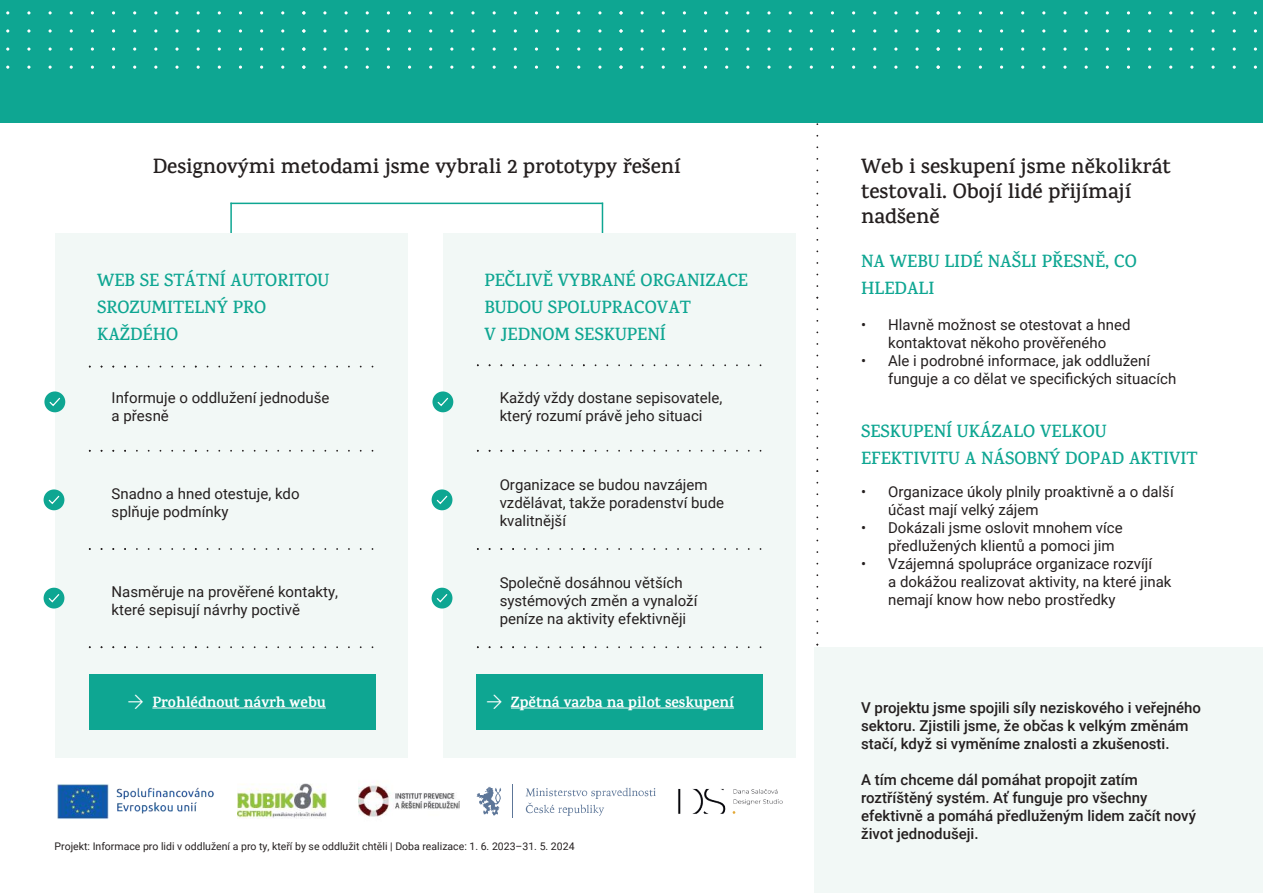
<style>
.page{position:relative;width:1263px;height:893px;background:#fff}
.page>*{position:absolute;margin:0;border:0;box-sizing:border-box;transform-origin:0 0}
.t1{font:600 21px/25.2px "Karma";color:#241f1f}
.t2{font:600 18px/27px "Karma";color:#0ea692}
.t3{font:15px/18px "Roboto";color:#241f1f}
.t4{font:500 15px/18px "Roboto";color:#241f1f}
.t5{font:700 15px "Karma";color:#fff}
.t6{font:10.5px "Roboto";color:#241f1f}
</style>
<div class="page">
<hr style="left:230px;top:203px;width:2px;height:33px;background:#0ea692">
<hr style="left:602px;top:203px;width:1px;height:32px;background:#0ea692">
<div style="left:55px;top:234px;width:353px;height:524px;background:#f2f8f6"></div>
<div style="left:443px;top:234px;width:353px;height:524px;background:#f2f8f6"></div>
<div style="left:0;top:0;width:1263px;height:122px;background:#0ea692"></div>
<svg style="left:6px;top:29px;width:3px;height:4px"></svg>
<svg style="left:27px;top:29px;width:4px;height:4px"></svg>
<svg style="left:70px;top:29px;width:3px;height:4px"></svg>
<svg style="left:91px;top:29px;width:3px;height:4px"></svg>
<svg style="left:112px;top:29px;width:3px;height:4px"></svg>
<svg style="left:133px;top:29px;width:3px;height:4px"></svg>
<svg style="left:175px;top:29px;width:4px;height:4px"></svg>
<svg style="left:218px;top:29px;width:3px;height:4px"></svg>
<svg style="left:239px;top:29px;width:3px;height:4px"></svg>
<svg style="left:260px;top:29px;width:3px;height:4px"></svg>
<svg style="left:281px;top:29px;width:3px;height:4px"></svg>
<svg style="left:27px;top:47px;width:4px;height:4px"></svg>
<svg style="left:91px;top:47px;width:3px;height:4px"></svg>
<svg style="left:112px;top:47px;width:3px;height:4px"></svg>
<svg style="left:133px;top:47px;width:3px;height:4px"></svg>
<svg style="left:175px;top:47px;width:4px;height:4px"></svg>
<svg style="left:218px;top:47px;width:3px;height:4px"></svg>
<svg style="left:239px;top:47px;width:3px;height:4px"></svg>
<svg style="left:260px;top:47px;width:3px;height:4px"></svg>
<svg style="left:302px;top:29px;width:3px;height:4px"></svg>
<svg style="left:344px;top:29px;width:4px;height:4px"></svg>
<svg style="left:366px;top:29px;width:3px;height:4px"></svg>
<svg style="left:387px;top:29px;width:3px;height:4px"></svg>
<svg style="left:408px;top:29px;width:3px;height:4px"></svg>
<svg style="left:429px;top:29px;width:3px;height:4px"></svg>
<svg style="left:471px;top:29px;width:4px;height:4px"></svg>
<svg style="left:514px;top:29px;width:3px;height:4px"></svg>
<svg style="left:535px;top:29px;width:3px;height:4px"></svg>
<svg style="left:556px;top:29px;width:3px;height:4px"></svg>
<svg style="left:577px;top:29px;width:3px;height:4px"></svg>
<svg style="left:344px;top:47px;width:4px;height:4px"></svg>
<svg style="left:387px;top:47px;width:3px;height:4px"></svg>
<svg style="left:408px;top:47px;width:3px;height:4px"></svg>
<svg style="left:429px;top:47px;width:3px;height:4px"></svg>
<svg style="left:471px;top:47px;width:4px;height:4px"></svg>
<svg style="left:514px;top:47px;width:3px;height:4px"></svg>
<svg style="left:535px;top:47px;width:3px;height:4px"></svg>
<svg style="left:556px;top:47px;width:3px;height:4px"></svg>
<svg style="left:619px;top:29px;width:4px;height:4px"></svg>
<svg style="left:640px;top:29px;width:4px;height:4px"></svg>
<svg style="left:662px;top:29px;width:3px;height:4px"></svg>
<svg style="left:683px;top:29px;width:3px;height:4px"></svg>
<svg style="left:704px;top:29px;width:3px;height:4px"></svg>
<svg style="left:725px;top:29px;width:3px;height:4px"></svg>
<svg style="left:767px;top:29px;width:4px;height:4px"></svg>
<svg style="left:810px;top:29px;width:3px;height:4px"></svg>
<svg style="left:831px;top:29px;width:3px;height:4px"></svg>
<svg style="left:852px;top:29px;width:3px;height:4px"></svg>
<svg style="left:873px;top:29px;width:3px;height:4px"></svg>
<svg style="left:915px;top:29px;width:4px;height:4px"></svg>
<svg style="left:619px;top:47px;width:4px;height:4px"></svg>
<svg style="left:640px;top:47px;width:4px;height:4px"></svg>
<svg style="left:662px;top:47px;width:3px;height:4px"></svg>
<svg style="left:683px;top:47px;width:3px;height:4px"></svg>
<svg style="left:704px;top:47px;width:3px;height:4px"></svg>
<svg style="left:725px;top:47px;width:3px;height:4px"></svg>
<svg style="left:767px;top:47px;width:4px;height:4px"></svg>
<svg style="left:810px;top:47px;width:3px;height:4px"></svg>
<svg style="left:831px;top:47px;width:3px;height:4px"></svg>
<svg style="left:852px;top:47px;width:3px;height:4px"></svg>
<svg style="left:915px;top:47px;width:4px;height:4px"></svg>
<svg style="left:619px;top:66px;width:4px;height:3px"></svg>
<svg style="left:936px;top:29px;width:4px;height:4px"></svg>
<svg style="left:958px;top:29px;width:3px;height:4px"></svg>
<svg style="left:979px;top:29px;width:3px;height:4px"></svg>
<svg style="left:1000px;top:29px;width:3px;height:4px"></svg>
<svg style="left:1021px;top:29px;width:3px;height:4px"></svg>
<svg style="left:1084px;top:29px;width:4px;height:4px"></svg>
<svg style="left:1106px;top:29px;width:3px;height:4px"></svg>
<svg style="left:1127px;top:29px;width:3px;height:4px"></svg>
<svg style="left:1148px;top:29px;width:3px;height:4px"></svg>
<svg style="left:1169px;top:29px;width:3px;height:4px"></svg>
<svg style="left:1211px;top:29px;width:4px;height:4px"></svg>
<svg style="left:1233px;top:29px;width:3px;height:4px"></svg>
<svg style="left:1254px;top:29px;width:3px;height:4px"></svg>
<svg style="left:936px;top:47px;width:4px;height:4px"></svg>
<svg style="left:958px;top:47px;width:3px;height:4px"></svg>
<svg style="left:979px;top:47px;width:3px;height:4px"></svg>
<svg style="left:1000px;top:47px;width:3px;height:4px"></svg>
<svg style="left:1021px;top:47px;width:3px;height:4px"></svg>
<svg style="left:1084px;top:47px;width:4px;height:4px"></svg>
<svg style="left:1106px;top:47px;width:3px;height:4px"></svg>
<svg style="left:1127px;top:47px;width:3px;height:4px"></svg>
<svg style="left:1148px;top:47px;width:3px;height:4px"></svg>
<svg style="left:1211px;top:47px;width:4px;height:4px"></svg>
<svg style="left:1233px;top:47px;width:3px;height:4px"></svg>
<svg style="left:1254px;top:47px;width:3px;height:4px"></svg>
<hr style="left:230px;top:203px;width:373px;height:1px;background:#0ea692">
<div style="left:814px;top:648px;width:449px;height:245px;background:#f2f8f6"></div>
<div style="left:44px;top:391px;width:21px;height:21px;background:#0ea692;border-radius:50%"></div>
<svg style="left:49px;top:397px;width:11px;height:10px"></svg>
<div style="left:432px;top:391px;width:21px;height:21px;background:#0ea692;border-radius:50%"></div>
<svg style="left:437px;top:397px;width:12px;height:10px"></svg>
<div style="left:44px;top:489px;width:20px;height:21px;background:#0ea692;border-radius:50%"></div>
<svg style="left:48px;top:495px;width:12px;height:10px"></svg>
<div style="left:432px;top:489px;width:20px;height:21px;background:#0ea692;border-radius:50%"></div>
<svg style="left:436px;top:495px;width:12px;height:10px"></svg>
<div style="left:44px;top:588px;width:20px;height:20px;background:#0ea692;border-radius:50%"></div>
<svg style="left:48px;top:594px;width:12px;height:9px"></svg>
<div style="left:432px;top:588px;width:20px;height:20px;background:#0ea692;border-radius:50%"></div>
<svg style="left:436px;top:594px;width:12px;height:9px"></svg>
<div style="left:89px;top:674px;width:286px;height:56px;background:#0ea692"></div>
<div style="left:476px;top:674px;width:286px;height:56px;background:#0ea692"></div>
<hr style="left:152px;top:708px;width:174px;height:1px;background:#fff">
<hr style="left:511px;top:708px;width:223px;height:1px;background:#fff">
<img style="left:57px;top:784px;width:157px;height:35px">
<img style="left:238px;top:783px;width:88px;height:36px">
<img style="left:359px;top:785px;width:101px;height:32px">
<img style="left:678px;top:788px;width:105px;height:26px">
<svg style="left:645px;top:788px;width:11px;height:8px"></svg>
<svg style="left:526px;top:788px;width:118px;height:28px"></svg>
<hr style="left:512px;top:784px;width:1px;height:34px;background:#5d7698">
<svg style="left:477px;top:787px;width:24px;height:28px"></svg>
<h1 class="t1" style="left:153px;top:153px;width:529px">Designovými metodami jsme vybrali 2 prototypy řešení</h1>
<p class="t2" style="left:97px;top:267px;width:234px">WEB SE STÁTNÍ AUTORITOU<br>SROZUMITELNÝ PRO<br>KAŽDÉHO</p>
<p class="t2" style="left:484px;top:267px;width:265px">PEČLIVĚ VYBRANÉ ORGANIZACE<br>BUDOU SPOLUPRACOVAT<br>V JEDNOM SESKUPENÍ</p>
<p class="t3" style="left:112px;top:388px;width:219px">Informuje o oddlužení jednoduše a přesně</p>
<p class="t3" style="left:500px;top:388px;width:224px">Každý vždy dostane sepisovatele, který rozumí právě jeho situaci</p>
<p class="t3" style="left:112px;top:484px;width:190px">Snadno a hned otestuje, kdo splňuje podmínky</p>
<p class="t3" style="left:500px;top:475px;width:226px">Organizace se budou navzájem vzdělávat, takže poradenství bude kvalitnější</p>
<p class="t3" style="left:112px;top:582px;width:228px">Nasměruje na prověřené kontakty, které sepisují návrhy poctivě</p>
<p class="t3" style="left:500px;top:573px;width:199px">Společně dosáhnou větších systémových změn a vynaloží peníze na aktivity efektivněji</p>
<p class="t5" style="left:152px;top:693px;width:175px">Prohlédnout návrh webu</p>
<p class="t5" style="left:511px;top:693px;width:225px">Zpětná vazba na pilot seskupení</p>
<p class="t6" style="left:55px;top:839px;width:521px">Projekt: Informace pro lidi v oddlužení a pro ty, kteří by se oddlužit chtěli | Doba realizace: 1. 6. 2023–31. 5. 2024</p>
<h1 class="t1" style="left:861px;top:153px;width:311px">Web i seskupení jsme několikrát testovali. Obojí lidé přijímají nadšeně</h1>
<p class="t2" style="left:861px;top:247px;width:277px">NA WEBU LIDÉ NAŠLI PŘESNĚ, CO<br>HLEDALI</p>
<p class="t3" style="left:861px;top:315px;width:271px;text-align:center">• Hlavně možnost se otestovat a hned kontaktovat někoho prověřeného</p>
<p class="t3" style="left:888px;top:351px;width:290px;text-indent:-27px">• Ale i podrobné informace, jak oddlužení funguje a co dělat ve specifických situacích</p>
<p class="t2" style="left:861px;top:417px;width:338px">SESKUPENÍ UKÁZALO VELKOU<br>EFEKTIVITU A NÁSOBNÝ DOPAD AKTIVIT</p>
<p class="t3" style="left:888px;top:482px;width:287px;text-indent:-27px">• Organizace úkoly plnily proaktivně a o další účast mají velký zájem</p>
<p class="t3" style="left:888px;top:518px;width:236px;text-indent:-27px">• Dokázali jsme oslovit mnohem více předlužených klientů a pomoci jim</p>
<p class="t3" style="left:888px;top:554px;width:285px;text-indent:-27px">• Vzájemná spolupráce organizace rozvíjí<br>a dokážou realizovat aktivity, na které jinak nemají know how nebo prostředky</p>
<p class="t4" style="left:861px;top:698px;width:341px">V projektu jsme spojili síly neziskového i veřejného sektoru. Zjistili jsme, že občas k velkým změnám stačí, když si vyměníme znalosti a zkušenosti.</p>
<p class="t4" style="left:861px;top:770px;width:336px">A tím chceme dál pomáhat propojit zatím roztříštěný systém. Ať funguje pro všechny efektivně a pomáhá předluženým lidem začít nový život jednodušeji.</p>
</div>
